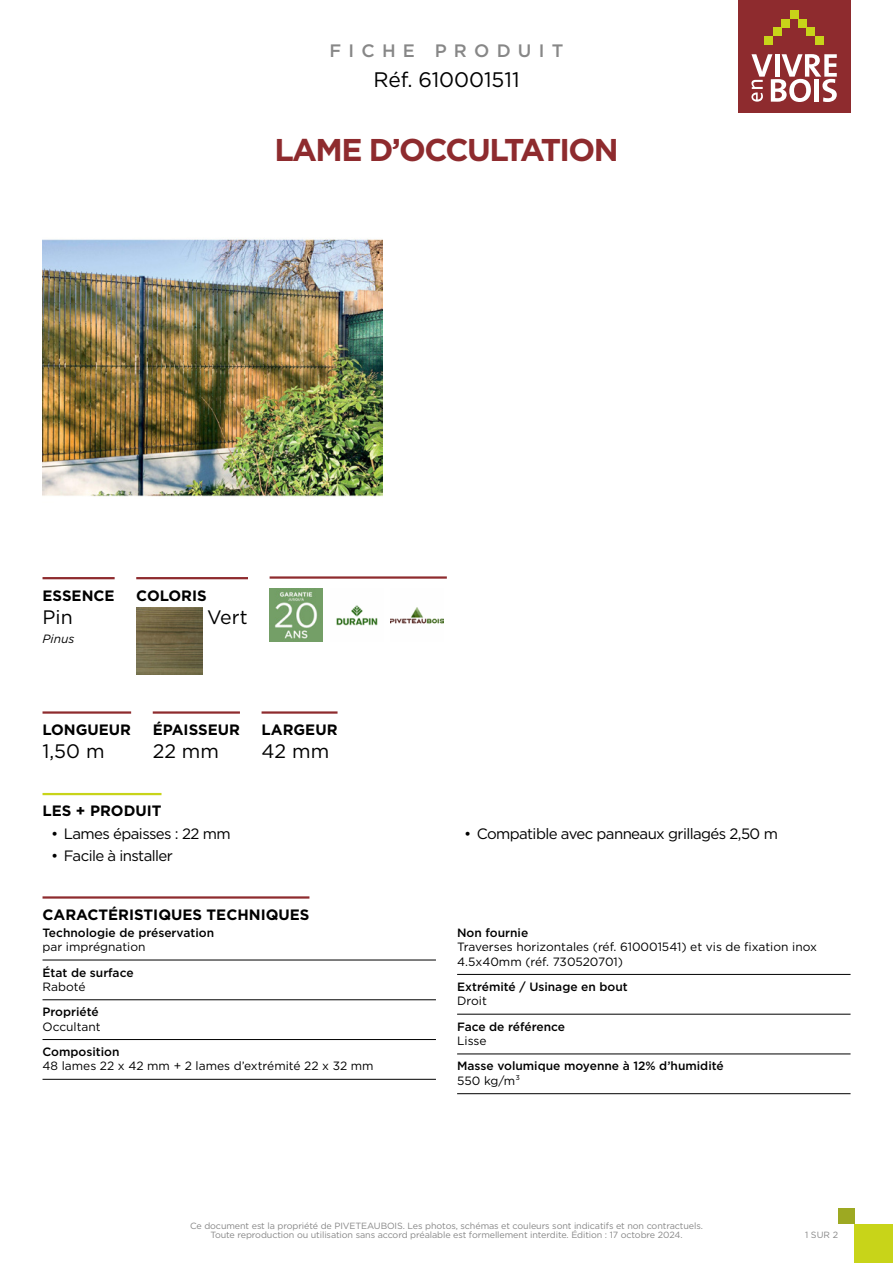
<style>
.page{position:relative;width:893px;height:1263px;background:#fff}
.page>*{position:absolute;margin:0;border:0;box-sizing:border-box;transform-origin:0 0}
.t1{font:700 31.5px "Gotham";letter-spacing:-.05em;color:#8e2b2e}
.t2{font:21px "Gotham";color:#000}
.t3{font:19.5px "Gotham";color:#000}
.t4{font:500 18px "Gotham";letter-spacing:.4em;color:#878787}
.t5{font:700 15px "Gotham";color:#000}
.t6{font:15px "Gotham";letter-spacing:-.04em;color:#000}
.t7{font:12px/14.4px "Gotham";color:#000}
.t8{font:500 12px "Gotham";color:#000}
.t9{font:italic 12px "Gotham";color:#000}
.t10{font:9px/9px "Gotham";letter-spacing:-.01em;color:#878787;text-align:center}
</style>
<div class="page">
<hr style="left:43px;top:577px;width:72px;height:2px;background:#8e2b2e">
<hr style="left:136px;top:577px;width:112px;height:2px;background:#8e2b2e">
<img style="left:136px;top:608px;width:67px;height:66px">
<hr style="left:270px;top:576px;width:177px;height:3px;background:#8e2b2e">
<img style="left:270px;top:588px;width:53px;height:54px">
<img style="left:336px;top:605px;width:42px;height:21px">
<img style="left:391px;top:607px;width:53px;height:17px">
<hr style="left:43px;top:711px;width:88px;height:3px;background:#8e2b2e">
<hr style="left:153px;top:711px;width:87px;height:3px;background:#8e2b2e">
<hr style="left:262px;top:711px;width:76px;height:3px;background:#8e2b2e">
<hr style="left:43px;top:793px;width:118px;height:2px;background:#c8d419">
<hr style="left:43px;top:896px;width:266px;height:3px;background:#8e2b2e">
<hr style="left:43px;top:960px;width:393px;height:1px;background:#000">
<hr style="left:43px;top:999px;width:393px;height:1px;background:#000">
<hr style="left:43px;top:1039px;width:393px;height:1px;background:#000">
<hr style="left:43px;top:1079px;width:393px;height:1px;background:#000">
<hr style="left:457px;top:974px;width:393px;height:1px;background:#000">
<hr style="left:457px;top:1014px;width:393px;height:1px;background:#000">
<hr style="left:457px;top:1053px;width:393px;height:1px;background:#000">
<hr style="left:457px;top:1093px;width:393px;height:1px;background:#000">
<img style="left:42px;top:238px;width:341px;height:259px">
<div style="left:854px;top:1224px;width:39px;height:39px;background:#c8d419"></div>
<div style="left:838px;top:1209px;width:16px;height:15px;background:#9da922"></div>
<div style="left:738px;top:0;width:112px;height:113px;background:#8e2b2e"></div>
<div style="left:781px;top:19px;width:9px;height:9px;background:#c8d419"></div>
<div style="left:815px;top:36px;width:9px;height:8px;background:#c8d419"></div>
<div style="left:790px;top:11px;width:8px;height:8px;background:#c8d419"></div>
<div style="left:773px;top:28px;width:8px;height:8px;background:#c8d419"></div>
<div style="left:807px;top:27px;width:8px;height:9px;background:#c8d419"></div>
<div style="left:798px;top:19px;width:9px;height:8px;background:#c8d419"></div>
<div style="left:765px;top:36px;width:8px;height:8px;background:#c8d419"></div>
<svg style="left:751px;top:54px;width:86px;height:48px"></svg>
<h3 class="t4" style="left:330px;top:39px;width:235px">FICHE PRODUIT</h3>
<h2 class="t2" style="left:373px;top:67px;width:148px">Réf. 610001511</h2>
<h1 class="t1" style="left:274px;top:129px;width:346px">LAME D’OCCULTATION</h1>
<h3 class="t5" style="left:43px;top:585px;width:74px">ESSENCE</h3>
<h3 class="t3" style="left:43px;top:605px;width:32px">Pin</h3>
<h3 class="t9" style="left:43px;top:631px;width:33px">Pinus</h3>
<h3 class="t5" style="left:136px;top:585px;width:72px">COLORIS</h3>
<h3 class="t3" style="left:207px;top:604px;width:42px">Vert</h3>
<h3 class="t5" style="left:43px;top:720px;width:90px">LONGUEUR</h3>
<h3 class="t3" style="left:43px;top:739px;width:64px">1,50 m</h3>
<h3 class="t5" style="left:153px;top:720px;width:89px">ÉPAISSEUR</h3>
<h3 class="t3" style="left:153px;top:739px;width:68px">22 mm</h3>
<h3 class="t5" style="left:43px;top:801px;width:120px">LES + PRODUIT</h3>
<h3 class="t6" style="left:51px;top:824px;width:181px">• Lames épaisses : 22 mm</h3>
<h3 class="t6" style="left:51px;top:846px;width:123px">• Facile à installer</h3>
<h3 class="t5" style="left:262px;top:720px;width:77px">LARGEUR</h3>
<h3 class="t3" style="left:262px;top:739px;width:69px">42 mm</h3>
<h3 class="t6" style="left:464px;top:824px;width:315px">• Compatible avec panneaux grillagés 2,50 m</h3>
<h3 class="t5" style="left:43px;top:905px;width:268px">CARACTÉRISTIQUES TECHNIQUES</h3>
<h3 class="t8" style="left:43px;top:925px;width:173px">Technologie de préservation</h3>
<h3 class="t7" style="left:43px;top:939px;width:105px">par imprégnation</h3>
<h3 class="t8" style="left:43px;top:964px;width:93px">État de surface</h3>
<h3 class="t7" style="left:43px;top:979px;width:45px">Raboté</h3>
<h3 class="t8" style="left:43px;top:1004px;width:58px">Propriété</h3>
<h3 class="t7" style="left:43px;top:1019px;width:60px">Occultant</h3>
<h3 class="t8" style="left:43px;top:1044px;width:79px">Composition</h3>
<h3 class="t7" style="left:43px;top:1059px;width:333px">48 lames 22 x 42 mm + 2 lames d’extrémité 22 x 32 mm</h3>
<h3 class="t8" style="left:457px;top:925px;width:73px">Non fournie</h3>
<h3 class="t7" style="left:457px;top:939px;width:361px">Traverses horizontales (réf. 610001541) et vis de fixation inox<br>4.5x40mm (réf. 730520701)</h3>
<h3 class="t8" style="left:457px;top:979px;width:172px">Extrémité / Usinage en bout</h3>
<h3 class="t7" style="left:457px;top:993px;width:31px">Droit</h3>
<h3 class="t8" style="left:457px;top:1018px;width:110px">Face de référence</h3>
<h3 class="t7" style="left:457px;top:1033px;width:31px">Lisse</h3>
<h3 class="t8" style="left:457px;top:1058px;width:268px">Masse volumique moyenne à 12% d’humidité</h3>
<h3 class="t7" style="left:457px;top:1073px;width:65px">550 kg/m³</h3>
<p class="t10" style="left:190px;top:1221px;width:514px">Ce document est la propriété de PIVETEAUBOIS. Les photos, schémas et couleurs sont indicatifs et non contractuels.<br>Toute reproduction ou utilisation sans accord préalable est formellement interdite. Édition : 17 octobre 2024.</p>
<p class="t10" style="left:805px;top:1230px;width:35px">1 SUR 2</p>
</div>
